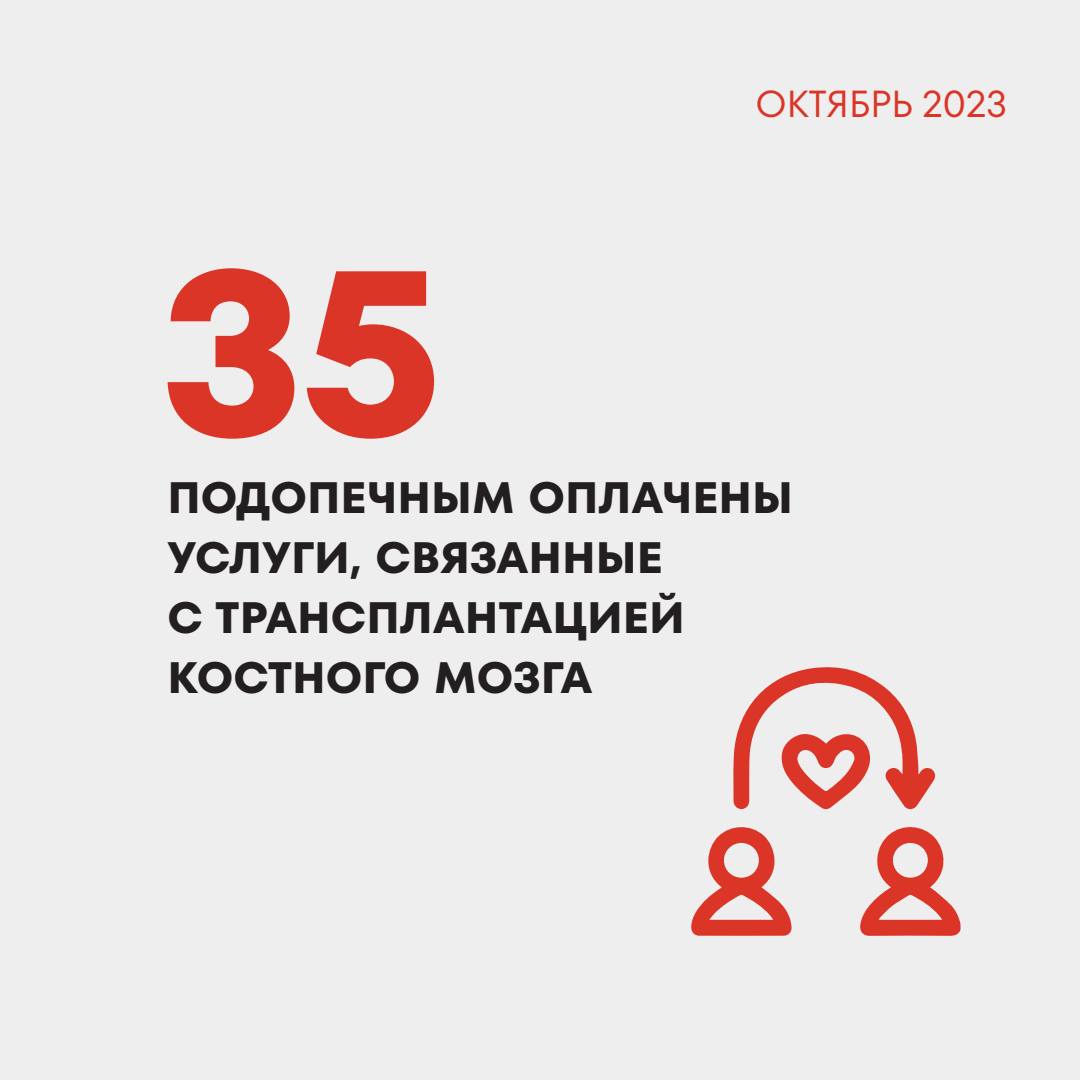
<style>
.page{position:relative;width:1080px;height:1080px;background:#eeeeef}
.page>*{position:absolute;margin:0;border:0;box-sizing:border-box;transform-origin:0 0}
.t1{font:700 234.8px "TT Fors";color:#da3526}
.t2{font:700 44px/60px "TT Fors";color:#231f20}
.t3{font:37.7px "TT Fors";color:#da3526}
</style>
<div class="page">
<svg style="left:860px;top:827px;width:101px;height:109px"></svg>
<svg style="left:691px;top:827px;width:101px;height:109px"></svg>
<svg style="left:733px;top:667px;width:203px;height:143px"></svg>
<h1 class="t1" style="left:160px;top:210px;width:284px">35</h1>
<p class="t3" style="left:756px;top:82px;width:253px">ОКТЯБРЬ 2023</p>
<p class="t2" style="left:168px;top:468px;width:627px">ПОДОПЕЧНЫМ ОПЛАЧЕНЫ<br>УСЛУГИ, СВЯЗАННЫЕ<br>С ТРАНСПЛАНТАЦИЕЙ<br>КОСТНОГО МОЗГА</p>
</div>
